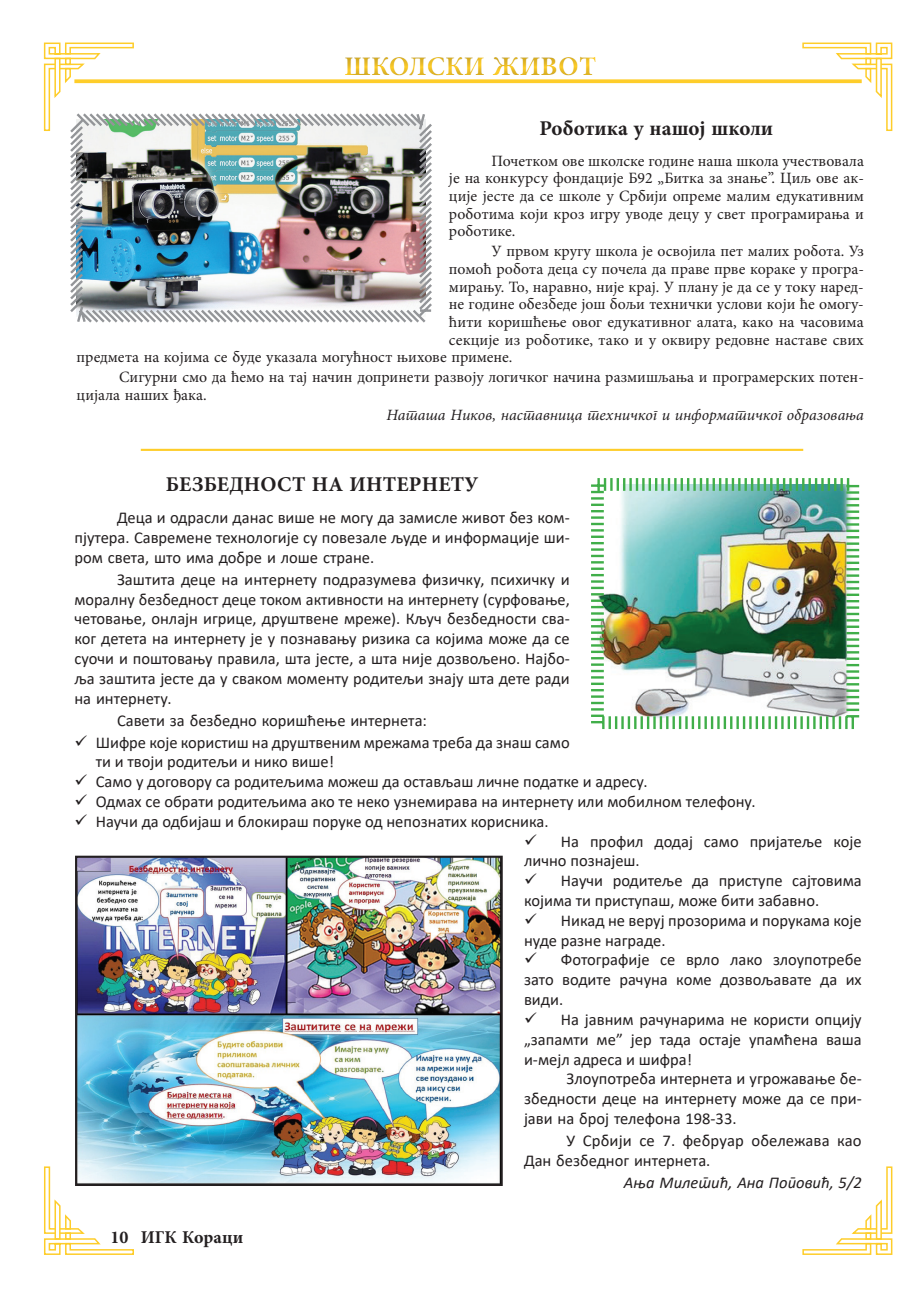
<style>
.page{position:relative;width:915px;height:1306px;background:#fff}
.page>*{position:absolute;margin:0;border:0;box-sizing:border-box;transform-origin:0 0}
.t1{font:700 27px "Minion Pro";color:#fecd2a}
.t2{font:700 21px "Minion Pro";letter-spacing:.01em;color:#231f20}
.t3{font:700 18px "Minion Pro";color:#231f20}
.t4{font:16.5px/19.8px "Calibri";color:#231f20;text-align:justify}
.t5{font:italic 16.5px "Calibri";color:#231f20}
.t6{font:15.75px/17.7px "Minion Pro";color:#231f20;text-align:justify}
.t7{font:italic 15.75px "Minion Pro";color:#231f20}
</style>
<div class="page">
<svg style="left:44px;top:1166px;width:91px;height:89px"></svg>
<svg style="left:802px;top:1166px;width:90px;height:89px"></svg>
<svg style="left:43px;top:42px;width:92px;height:89px"></svg>
<svg style="left:801px;top:42px;width:91px;height:89px"></svg>
<svg style="left:74px;top:79px;width:787px;height:4px;background:#fed13d"></svg>
<div style="left:331px;top:48px;width:279px;height:40px;background:#231f20;opacity:.5"></div>
<img style="left:68px;top:111px;width:364px;height:212px">
<img style="left:78px;top:858px;width:421px;height:324px">
<div style="left:75px;top:855px;width:427px;height:330px;border:2px solid #231f20"></div>
<img style="left:591px;top:478px;width:267px;height:251px">
<hr style="left:141px;top:449px;width:662px;height:2px;background:#fecd2a">
<h1 class="t1" style="left:344px;top:48px;width:253px">ШКОЛСКИ ЖИВОТ</h1>
<p class="t2" style="left:539px;top:114px;width:235px">Роботика у нашој школи</p>
<p class="t6" style="left:449px;top:152px;width:416px;text-indent:43px">Почетком ове школске године наша школа учествовала је на конкурсу фондације Б92 „Битка за знање”. Циљ ове ак&shy;ције јесте да се школе у Србији опреме малим едукативним роботима који кроз игру уводе децу у свет програмирања и роботике.</p>
<p class="t6" style="left:491px;top:242px;width:373px">У првом кругу школа је освојила пет малих робота. Уз</p>
<p class="t6" style="left:449px;top:260px;width:416px">помоћ робота деца су почела да праве прве кораке у програ-</p>
<p class="t6" style="left:449px;top:278px;width:416px">мирању. То, наравно, није крај. У плану је да се у току наред-</p>
<p class="t6" style="left:449px;top:295px;width:416px">не године обезбеде још бољи технички услови који ће омогу-</p>
<p class="t6" style="left:449px;top:313px;width:416px">ћити коришћење овог едукативног алата, како на часовима</p>
<p class="t6" style="left:449px;top:331px;width:416px">секције из роботике, тако и у оквиру редовне наставе свих</p>
<p class="t6" style="left:77px;top:348px;width:437px">предмета на којима се буде указала могућност њихове примене.</p>
<p class="t6" style="left:77px;top:368px;width:788px;text-indent:43px">Сигурни смо да ћемо на тај начин допринети развоју логичког начина размишљања и програмерских потен&shy;цијала наших ђака.</p>
<p class="t7" style="left:386px;top:404px;width:479px">Наташа Ников, наставница техничког и информатичког образовања</p>
<p class="t2" style="left:166px;top:469px;width:314px">БЕЗБЕДНОСТ НА ИНТЕРНЕТУ</p>
<p class="t4" style="left:74px;top:507px;width:496px;text-indent:43px">Деца и одрасли данас више не могу да замисле живот без ком&shy;пјутера. Савремене технологије су повезале људе и информације ши&shy;ром света, што има добре и лоше стране.</p>
<p class="t4" style="left:74px;top:569px;width:496px;text-indent:43px">Заштита деце на интернету подразумева физичку, психичку и моралну безбедност деце током активности на интернету (сурфовање, четовање, онлајн игрице, друштвене мреже). Кључ безбедности сва&shy;ког детета на интернету је у познавању ризика са којима може да се суочи и поштовању правила, шта јесте, а шта није дозвољено. Најбо&shy;ља заштита јесте да у сваком моменту родитељи знају шта дете ради на интернету.</p>
<p class="t4" style="left:117px;top:709px;width:311px">Савети за безбедно коришћење интернета:</p>
<p class="t4" style="left:96px;top:731px;width:475px;text-indent:-21px">✓ Шифре које користиш на друштвеним мрежама треба да знаш само ти и твоји родитељи и нико више!</p>
<p class="t4" style="left:74px;top:771px;width:574px">✓ Само у договору са родитељима можеш да остављаш личне податке и адресу.</p>
<p class="t4" style="left:74px;top:791px;width:682px">✓ Одмах се обрати родитељима ако те неко узнемирава на интернету или мобилном телефону.</p>
<p class="t4" style="left:74px;top:811px;width:475px">✓ Научи да одбијаш и блокираш поруке од непознатих корисника.</p>
<p class="t4" style="left:524px;top:830px;width:339px">✓ На профил додај само пријатеље које лично познајеш.</p>
<p class="t4" style="left:524px;top:870px;width:339px">✓ Научи родитеље да приступе сајтовима којима ти приступаш, може бити забавно.</p>
<p class="t4" style="left:524px;top:910px;width:339px">✓ Никад не веруј прозорима и порукама које нуде разне награде.</p>
<p class="t4" style="left:524px;top:949px;width:339px">✓ Фотографије се врло лако злоупотребе зато водите рачуна коме дозвољавате да их види.</p>
<p class="t4" style="left:524px;top:1009px;width:339px">✓ На јавним рачунарима не користи опцију „запамти ме” јер тада остаје упамћена ваша и-мејл адреса и шифра!</p>
<p class="t4" style="left:524px;top:1068px;width:339px;text-indent:43px">Злоупотреба интернета и угрожавање бе&shy;збедности деце на интернету може да се при&shy;јави на број телефона 198-33.</p>
<p class="t4" style="left:524px;top:1130px;width:339px;text-indent:43px">У Србији се 7. фебруар обележава као<br>Дан безбедног интернета.</p>
<p class="t5" style="left:623px;top:1170px;width:239px">Ања Милетић, Ана Поповић, 5/2</p>
<p class="t3" style="left:111px;top:1224px;width:134px">10 ИГК Кораци</p>
</div>
